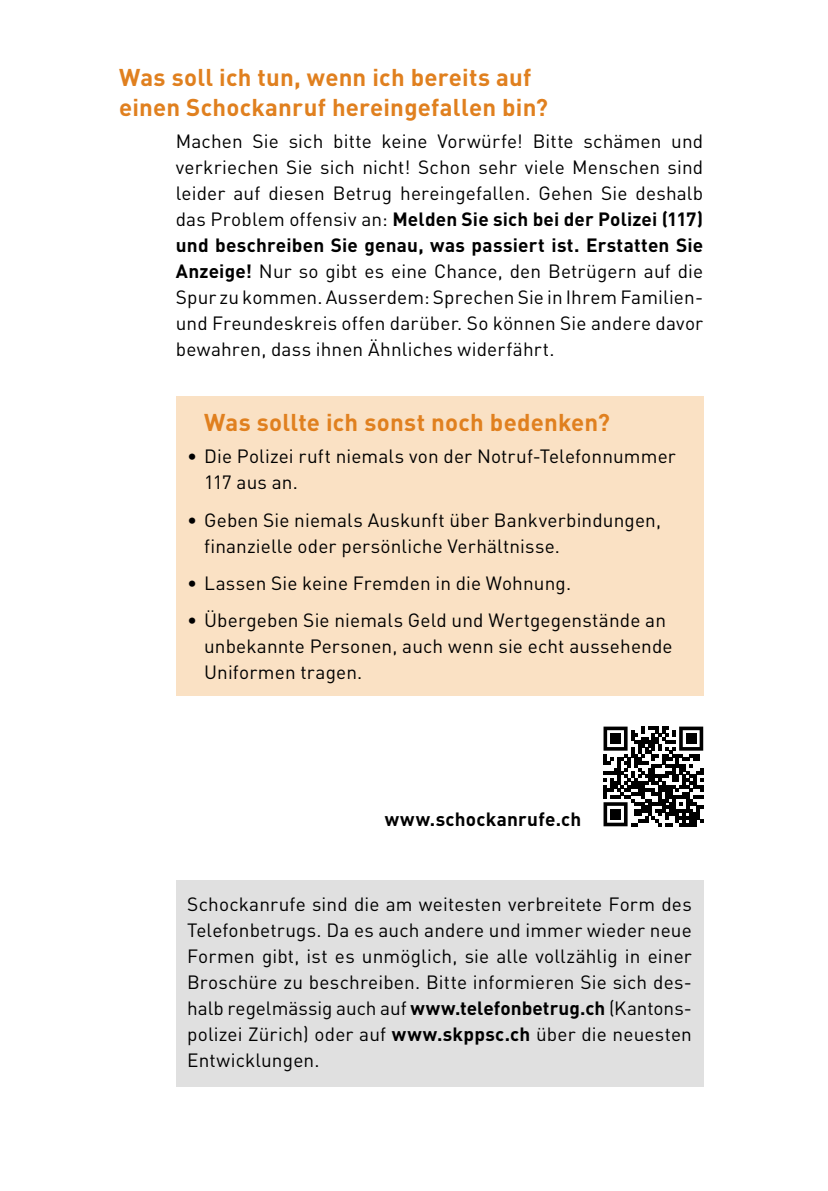
<style>
.page{position:relative;width:828px;height:1191px;background:#fff}
.page>*{position:absolute;margin:0;border:0;box-sizing:border-box;transform-origin:0 0}
.t1{font:700 24px/30px "DIN";letter-spacing:.01em;color:#e0801f}
.t2{font:19px/26px "DIN";letter-spacing:.01em;color:#000}
.t3{font:700 19px "DIN";letter-spacing:.01em;color:#000}
.s1{font-weight:700}
</style>
<div class="page">
<div style="left:176px;top:396px;width:527px;height:300px;background:#fae1c4"></div>
<div style="left:176px;top:879px;width:527px;height:207px;background:#e0e0e0"></div>
<svg style="left:603px;top:726px;width:100px;height:100px"></svg>
<div style="left:610px;top:733px;width:11px;height:11px;background:#000"></div>
<div style="left:686px;top:733px;width:10px;height:11px;background:#000"></div>
<div style="left:610px;top:809px;width:11px;height:10px;background:#000"></div>
<p class="t1" style="left:119px;top:61px;width:430px">Was soll ich tun, wenn ich bereits auf einen Schockanruf hereingefallen bin?</p>
<p class="t2" style="left:176px;top:127px;width:529px;text-align:justify">Machen Sie sich bitte keine Vorwürfe! Bitte schämen und verkriechen Sie sich nicht! Schon sehr viele Menschen sind leider auf diesen Betrug hereingefallen. Gehen Sie deshalb das Problem offensiv an: <span class="s1">Melden Sie sich bei der Polizei (117) und beschreiben Sie genau, was passiert ist. Erstatten Sie Anzeige!</span> Nur so gibt es eine Chance, den Betrügern auf die Spur zu kommen. Ausserdem: Sprechen Sie in Ihrem Familien&shy;und Freundeskreis offen darüber. So können Sie andere davor bewahren, dass ihnen Ähnliches widerfährt.</p>
<p class="t1" style="left:204px;top:407px;width:407px">Was sollte ich sonst noch bedenken?</p>
<p class="t2" style="left:204px;top:443px;width:473px;text-indent:-17px">• Die Polizei ruft niemals von der Notruf-Telefonnummer<br>117 aus an.</p>
<p class="t2" style="left:204px;top:506px;width:458px;text-indent:-17px">• Geben Sie niemals Auskunft über Bankverbindungen, finanzielle oder persönliche Verhältnisse.</p>
<p class="t2" style="left:187px;top:569px;width:385px">• Lassen Sie keine Fremden in die Wohnung.</p>
<p class="t2" style="left:204px;top:607px;width:470px;text-indent:-17px">• Übergeben Sie niemals Geld und Wertgegenstände an unbekannte Personen, auch wenn sie echt aussehende<br>Uniformen tragen.</p>
<p class="t3" style="left:385px;top:807px;width:198px">www.schockanrufe.ch</p>
<p class="t2" style="left:187px;top:890px;width:506px;text-align:justify">Schockanrufe sind die am weitesten verbreitete Form des Telefonbetrugs. Da es auch andere und immer wieder neue Formen gibt, ist es unmöglich, sie alle vollzählig in einer Broschüre zu beschreiben. Bitte informieren Sie sich des&shy;halb regelmässig auch auf <span class="s1">www.telefonbetrug.ch</span> (Kantons&shy;polizei Zürich) oder auf <span class="s1">www.skppsc.ch</span> über die neuesten Entwicklungen.</p>
</div>
